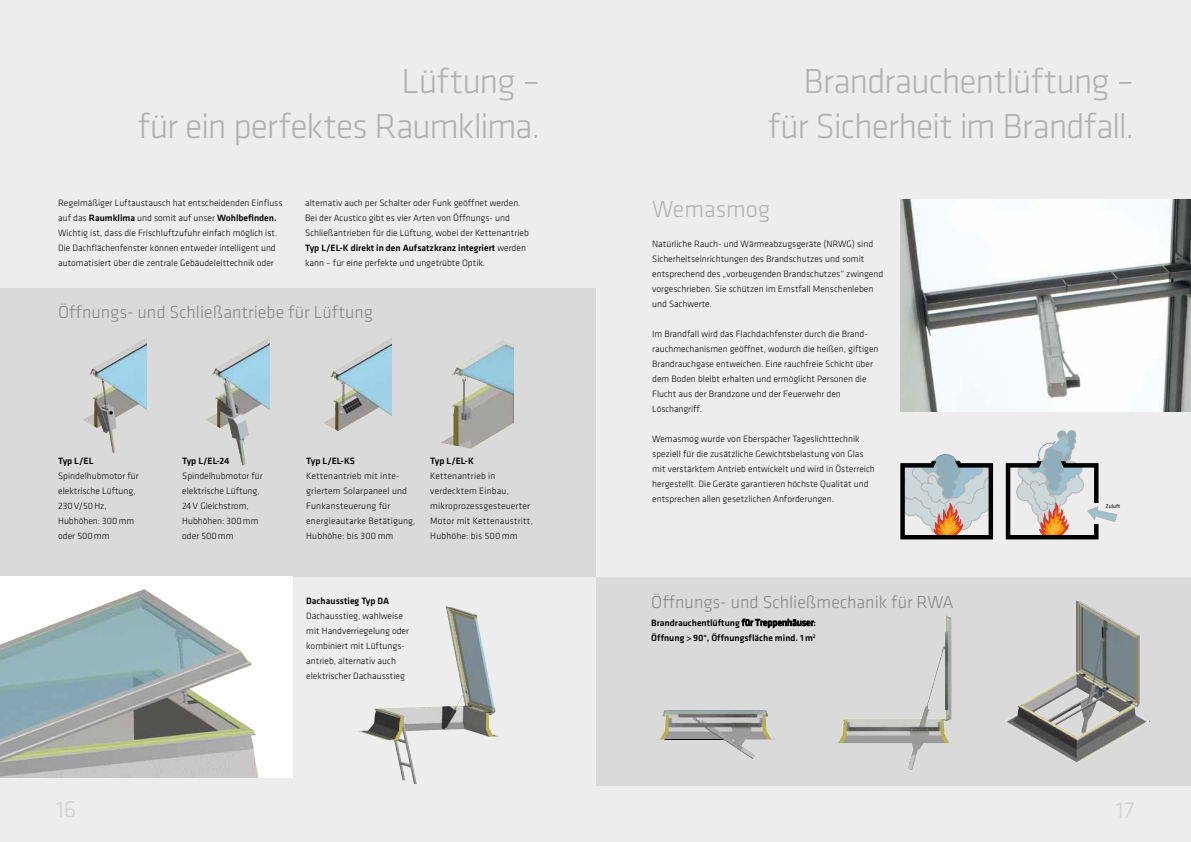
<style>
.page{position:relative;width:1191px;height:842px;background:#fff}
.page>*{position:absolute;margin:0;border:0;box-sizing:border-box;transform-origin:0 0}
.t1{font:300 36px/45px "Klavika Basic";letter-spacing:-.03em;color:#b3b2b2;text-align:right}
.t2{font:300 24px "Klavika Basic";color:#b3b2b2}
.t3{font:300 24px "Klavika Basic";color:#d0d0d0}
.t4{font:300 18px "Klavika Basic";color:#878787}
.t5{font:300 9.5px/15px "Klavika Basic";color:#000}
.t6{font:500 9.5px/15.2px "Klavika Basic";color:#000}
.t7{font:5.7px "Klavika Basic";color:#000}
.t8{font:4.7px "ISOCPEUR";color:#070606}
.s1{font-weight:500}
.s2{font-weight:400}
</style>
<div class="page">
<div style="left:595px;top:0;width:596px;height:842px;background:#ededed"></div>
<div style="left:595px;top:577px;width:596px;height:209px;background:#dadada"></div>
<svg style="left:1005px;top:430px;width:112px;height:109px"></svg>
<svg style="left:900px;top:454px;width:93px;height:85px"></svg>
<svg style="left:741px;top:619px;width:73px;height:9px"></svg>
<img style="left:900px;top:199px;width:291px;height:213px">
<img style="left:1005px;top:601px;width:143px;height:161px">
<img style="left:835px;top:615px;width:118px;height:144px">
<svg style="left:908px;top:755px;width:7px;height:14px"></svg>
<img style="left:656px;top:711px;width:120px;height:48px">
<hr style="left:665px;top:739px;width:58px;height:1px;background:#000">
<svg style="left:741px;top:747px;width:13px;height:11px"></svg>
<div style="left:0;top:0;width:595px;height:842px;background:#ededed"></div>
<div style="left:0;top:288px;width:595px;height:288px;background:#dadada"></div>
<img style="left:205px;top:338px;width:64px;height:128px">
<img style="left:323px;top:337px;width:69px;height:94px">
<img style="left:441px;top:340px;width:72px;height:109px">
<img style="left:83px;top:338px;width:63px;height:115px">
<div style="left:0;top:576px;width:292px;height:201px;background:#fff"></div>
<img style="left:0;top:589px;width:259px;height:188px">
<img style="left:359px;top:607px;width:141px;height:176px">
<h1 class="t1" style="left:138px;top:58px;width:404px">Lüftung –<br>für ein perfektes Raumklima.</h1>
<p class="t5" style="left:58px;top:195px;width:226px">Regelmäßiger Luftaustausch hat entscheidenden Einfluss auf das <span class="s1">Raumklima</span> und somit auf unser <span class="s1">Wohlbefinden.<br></span>Wichtig ist, dass die Frischluftzufuhr einfach möglich ist.<br>Die Dachflächenfenster können entweder intelligent und automatisiert über die zentrale Gebäudeleittechnik oder</p>
<p class="t5" style="left:305px;top:195px;width:225px">alternativ auch per Schalter oder Funk geöffnet werden.<br>Bei der Acustico gibt es vier Arten von Öffnungs- und Schließantrieben für die Lüftung, wobei der Kettenantrieb <span class="s1">Typ L/EL-K direkt in den Aufsatzkranz integriert</span> werden kann – für eine perfekte und ungetrübte Optik.</p>
<p class="t8" style="left:159px;top:229px;width:19px">E(1:1)</p>
<h3 class="t4" style="left:58px;top:301px;width:316px">Öffnungs- und Schließantriebe für Lüftung</h3>
<p class="t6" style="left:58px;top:453px;width:37px">Typ L/EL</p>
<p class="t5" style="left:58px;top:468px;width:82px">Spindelhubmotor für elektrische Lüftung,<br>230V/50Hz,<br>Hubhöhen: 300mm oder 500mm</p>
<p class="t6" style="left:182px;top:453px;width:49px">Typ L/EL-24</p>
<p class="t5" style="left:182px;top:468px;width:82px">Spindelhubmotor für elektrische Lüftung,<br>24V Gleichstrom,<br>Hubhöhen: 300mm oder 500mm</p>
<p class="t8" style="left:210px;top:530px;width:4px">E</p>
<p class="t6" style="left:306px;top:453px;width:50px">Typ L/EL-KS</p>
<p class="t5" style="left:306px;top:468px;width:111px">Kettenantrieb mit inte&shy;griertem Solarpaneel und<br>Funkansteuerung für energieautarke Betätigung,<br>Hubhöhe: bis 300 mm</p>
<p class="t6" style="left:430px;top:453px;width:45px">Typ L/EL-K</p>
<p class="t5" style="left:430px;top:468px;width:104px">Kettenantrieb in verdecktem Einbau, mikroprozessgesteuerter<br>Motor mit Kettenaustritt,<br>Hubhöhe: bis 500 mm</p>
<p class="t6" style="left:306px;top:593px;width:84px">Dachausstieg Typ DA</p>
<p class="t5" style="left:306px;top:608px;width:104px">Dachausstieg, wahlweise mit Handverriegelung oder kombiniert mit Lüftungs&shy;antrieb, alternativ auch elektrischer Dachausstieg</p>
<h2 class="t3" style="left:56px;top:795px;width:22px">16</h2>
<h1 class="t1" style="left:768px;top:59px;width:368px">Brandrauchentlüftung – für Sicherheit im Brandfall.</h1>
<h2 class="t2" style="left:652px;top:195px;width:119px">Wemasmog</h2>
<p class="t5" style="left:652px;top:236px;width:233px">Natürliche Rauch- und Wärmeabzugsgeräte (NRWG) sind Sicherheitseinrichtungen des Brandschutzes und somit entsprechend des „vorbeugenden Brandschutzes“ zwingend vorgeschrieben. Sie schützen im Ernstfall Menschenleben und Sachwerte.</p>
<p class="t5" style="left:652px;top:326px;width:228px">Im Brandfall wird das Flachdachfenster durch die Brand&shy;rauchmechanismen geöffnet, wodurch die heißen, giftigen Brandrauchgase entweichen. Eine rauchfreie Schicht über dem Boden bleibt erhalten und ermöglicht Personen die Flucht aus der Brandzone und der Feuerwehr den Löschangriff.</p>
<p class="t5" style="left:652px;top:431px;width:224px">Wemasmog wurde von Eberspächer Tageslichttechnik speziell für die zusätzliche Gewichtsbelastung von Glas mit verstärktem Antrieb entwickelt und wird in Österreich hergestellt. Die Geräte garantieren höchste Qualität und entsprechen allen gesetzlichen Anforderungen.</p>
<h3 class="t4" style="left:651px;top:591px;width:304px">Öffnungs- und Schließmechanik für RWA</h3>
<p class="t6" style="left:651px;top:615px;width:166px">Brandrauchentlüftung <span class="s2">für Treppenhäuser</span>:<br>Öffnung &gt; 90°, Öffnungsfläche mind. 1 m<sup>2</sup></p>
<p class="t7" style="left:1105px;top:502px;width:16px">Zuluft</p>
<h2 class="t3" style="left:1116px;top:796px;width:20px">17</h2>
</div>
